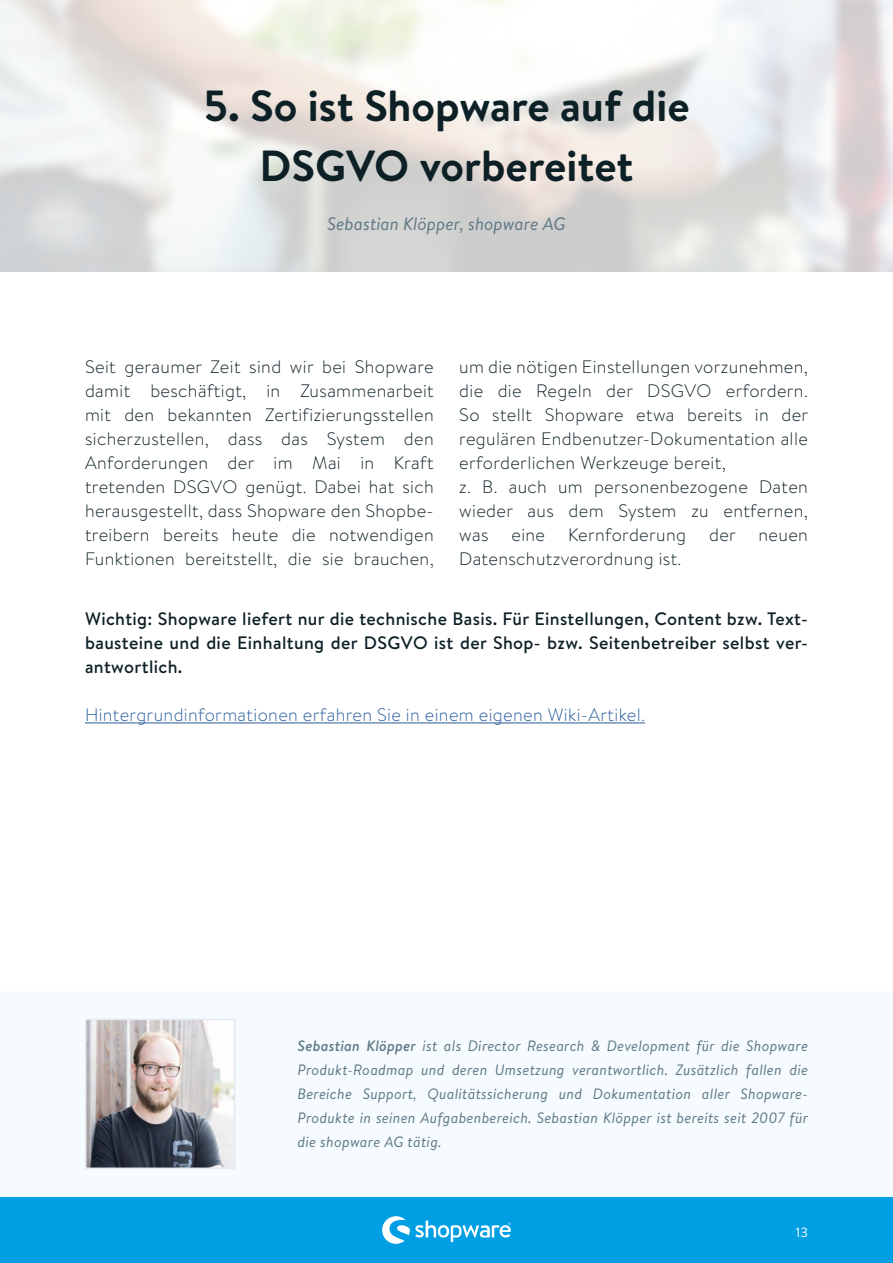
<style>
.page{position:relative;width:893px;height:1263px;background:#fff}
.page>*{position:absolute;margin:0;border:0;box-sizing:border-box;transform-origin:0 0}
.t1{font:700 43.5px "Brandon Text";color:#0d2026}
.t2{font:300 18px/24px "Brandon Text";letter-spacing:.02em;color:#0d2026;text-align:justify}
.Groß{font:500 18px/24px "Brandon Text";letter-spacing:.02em;color:#0d2026;text-align:justify}
.t3{font:300 18px "Brandon Text";letter-spacing:.02em;color:#275b9b}
.t4{font:italic 18px "Brandon Text";color:#5d7784}
.t5{font:italic 15px/24px "Brandon Text";letter-spacing:.015em;color:#5d7784;text-align:justify}
.t6{font:13.5px "Brandon Text";color:#fff}
.s1{font-weight:500}
</style>
<div class="page">
<div style="left:0;top:1197px;width:893px;height:66px;background:#009fe3"></div>
<svg style="left:382px;top:1216px;width:129px;height:28px"></svg>
<svg style="left:0;top:0;width:893px;height:272px"></svg>
<div style="left:0;top:992px;width:893px;height:205px;background:#f5fbfe"></div>
<img style="left:88px;top:1022px;width:144px;height:144px">
<div style="left:85px;top:1019px;width:150px;height:150px;border:2px solid #e4eaee"></div>
<hr style="left:85px;top:722px;width:560px;height:1px;background:#275b9b">
<p class="t1" style="left:203px;top:76px;width:488px">5. So ist Shopware auf die</p>
<p class="t1" style="left:259px;top:136px;width:376px">DSGVO vorbereitet</p>
<p class="t4" style="left:327px;top:212px;width:240px">Sebastian Klöpper, shopware AG</p>
<p class="t2" style="left:85px;top:354px;width:350px">Seit geraumer Zeit sind wir bei Shopware damit beschäftigt, in Zusammenarbeit mit den bekannten Zertifizierungsstellen sicherzustellen, dass das System den Anforderungen der im Mai in Kraft tretenden DSGVO genügt. Dabei hat sich herausgestellt, dass Shopware den Shopbe&shy;treibern bereits heute die notwendigen Funktionen bereitstellt, die sie brauchen,</p>
<p class="t2" style="left:459px;top:354px;width:351px">um die nötigen Einstellungen vorzunehmen, die die Regeln der DSGVO erfordern.<br>So stellt Shopware etwa bereits in der regulären Endbenutzer-Dokumentation alle erforderlichen Werkzeuge bereit,</p>
<p class="t2" style="left:459px;top:474px;width:350px">z. B. auch um personenbezogene Daten wieder aus dem System zu entfernen, was</p>
<p class="t2" style="left:511px;top:522px;width:35px">eine</p>
<p class="t2" style="left:568px;top:522px;width:120px">Kernforderung</p>
<p class="t2" style="left:709px;top:522px;width:28px">der</p>
<p class="t2" style="left:758px;top:522px;width:51px">neuen</p>
<p class="t2" style="left:459px;top:546px;width:224px">Datenschutzverordnung ist.</p>
<p class="Groß" style="left:85px;top:606px;width:724px">Wichtig: Shopware liefert nur die technische Basis. Für Einstellungen, Content bzw. Text&shy;bausteine und die Einhaltung der DSGVO ist der Shop- bzw. Seitenbetreiber selbst ver&shy;antwortlich.</p>
<p class="t3" style="left:85px;top:703px;width:562px">Hintergrundinformationen erfahren Sie in einem eigenen Wiki-Artikel.</p>
<p class="t5" style="left:298px;top:1033px;width:512px"><span class="s1">Sebastian Klöpper</span> ist als Director Research &amp; Development für die Shopware Produkt-Roadmap und deren Umsetzung verantwortlich. Zusätzlich fallen die Bereiche Support, Qualitätssicherung und Dokumentation aller Shopware-Produkte in seinen Aufgabenbereich. Sebastian Klöpper ist bereits seit 2007 für die shopware AG tätig.</p>
<p class="t6" style="left:796px;top:1223px;width:14px">13</p>
</div>
